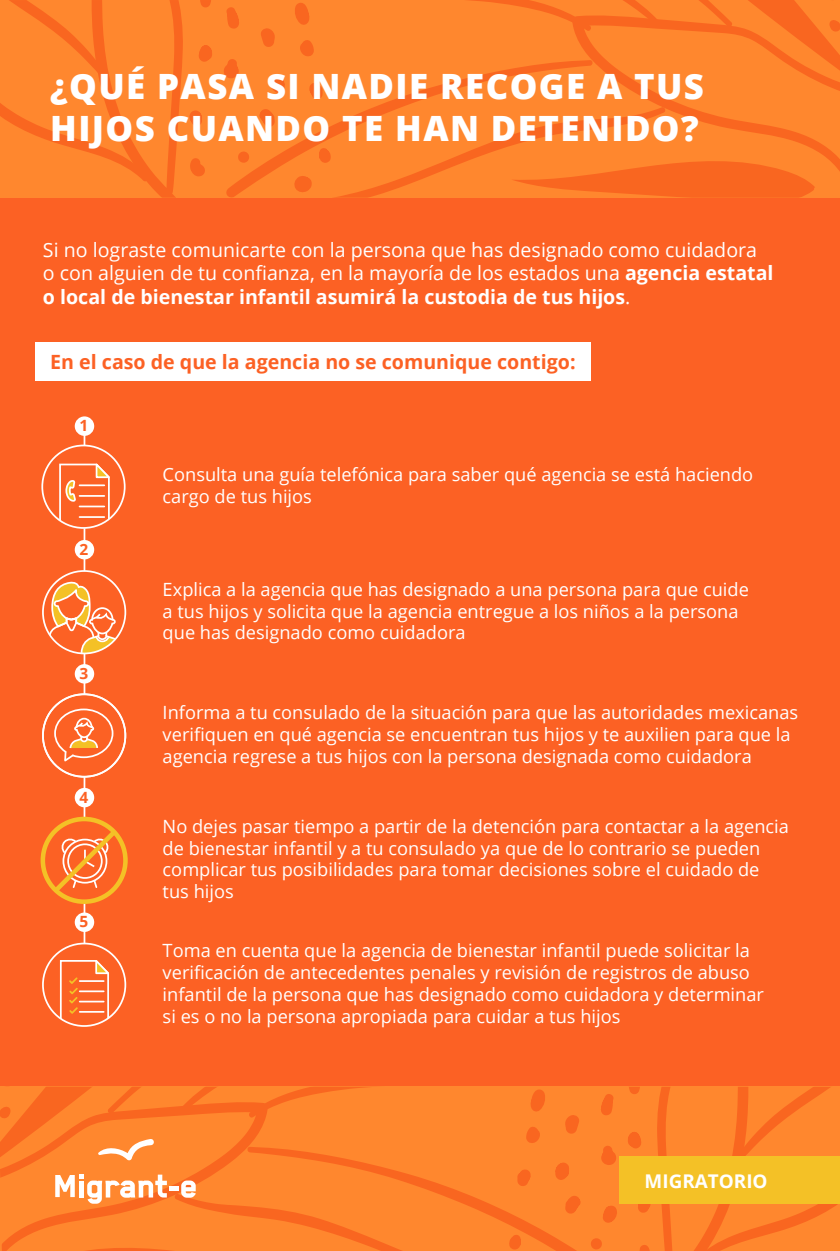
<style>
.page{position:relative;width:840px;height:1251px;background:#fff}
.page>*{position:absolute;margin:0;border:0;box-sizing:border-box;transform-origin:0 0}
.t1{font:800 34.86px/41.8px "Open Sans";letter-spacing:.04em;color:#fff}
.t2{font:19.63px/23.6px "Open Sans";color:#fff}
.t3{font:700 19.63px "Open Sans";color:#fc6124}
.t4{font:700 18.9px "Open Sans";color:#fff}
.t5{font:18.23px/21.9px "Open Sans";color:#fff}
.t6{font:700 15.47px "Open Sans";color:#fc6124}
.s1{font-weight:700}
</style>
<div class="page">
<div style="left:0;top:0;width:840px;height:1124px;background:#fc6124"></div>
<div style="left:0;top:1086px;width:840px;height:164px;background:#ff872e"></div>
<div style="left:0;top:0;width:840px;height:198px;background:#ff872e"></div>
<svg style="left:649px;top:100px;width:191px;height:71px"></svg>
<svg style="left:226px;top:100px;width:194px;height:98px"></svg>
<svg style="left:259px;top:108px;width:16px;height:19px"></svg>
<svg style="left:293px;top:176px;width:19px;height:17px"></svg>
<svg style="left:223px;top:118px;width:15px;height:19px"></svg>
<svg style="left:238px;top:151px;width:11px;height:12px"></svg>
<svg style="left:200px;top:0;width:11px;height:8px"></svg>
<svg style="left:199px;top:45px;width:13px;height:17px"></svg>
<svg style="left:189px;top:110px;width:13px;height:16px"></svg>
<svg style="left:190px;top:158px;width:15px;height:19px"></svg>
<svg style="left:224px;top:0;width:616px;height:100px"></svg>
<svg style="left:319px;top:106px;width:496px;height:92px"></svg>
<svg style="left:0;top:0;width:183px;height:198px"></svg>
<svg style="left:629px;top:1087px;width:11px;height:7px"></svg>
<svg style="left:628px;top:1132px;width:13px;height:17px"></svg>
<svg style="left:638px;top:1203px;width:13px;height:9px"></svg>
<svg style="left:640px;top:1245px;width:10px;height:5px"></svg>
<svg style="left:657px;top:1087px;width:183px;height:163px"></svg>
<svg style="left:0;top:1086px;width:617px;height:164px"></svg>
<div style="left:620px;top:1156px;width:220px;height:47px;background:#f4c126"></div>
<svg style="left:48px;top:582px;width:74px;height:71px"></svg>
<div style="left:35px;top:342px;width:556px;height:38px;background:#fff"></div>
<div style="left:75px;top:416px;width:19px;height:20px;background:#fff;border-radius:50%"></div>
<div style="left:42px;top:570px;width:84px;height:84px;border:2px solid #fff;border-radius:50%"></div>
<hr style="left:84px;top:528px;width:1px;height:43px;background:#fff">
<div style="left:75px;top:540px;width:19px;height:19px;background:#fff;border-radius:50%"></div>
<hr style="left:84px;top:653px;width:1px;height:41px;background:#fff">
<div style="left:75px;top:664px;width:19px;height:19px;background:#fff;border-radius:50%"></div>
<div style="left:41px;top:444px;width:85px;height:84px;border:2px solid #fff;border-radius:50%"></div>
<div style="left:42px;top:942px;width:84px;height:84px;border:2px solid #fff;border-radius:50%"></div>
<hr style="left:84px;top:900px;width:1px;height:43px;background:#fff">
<div style="left:75px;top:912px;width:19px;height:19px;background:#fff;border-radius:50%"></div>
<svg style="left:58px;top:463px;width:55px;height:65px"></svg>
<div style="left:41px;top:816px;width:87px;height:87px;border:5px solid #f4c126;border-radius:50%"></div>
<div style="left:42px;top:693px;width:84px;height:84px;border:2px solid #fff;border-radius:50%"></div>
<svg style="left:49px;top:707px;width:72px;height:189px"></svg>
<svg style="left:59px;top:960px;width:53px;height:65px"></svg>
<h1 class="t1" style="left:50px;top:68px;width:655px">¿QUÉ PASA SI NADIE RECOGE A TUS<br>HIJOS CUANDO TE HAN DETENIDO?</h1>
<p class="t2" style="left:43px;top:240px;width:732px">Si no lograste comunicarte con la persona que has designado como cuidadora o con alguien de tu confianza, en la mayoría de los estados una <span class="s1">agencia estatal o local de bienestar infantil asumirá la custodia de tus hijos</span>.</p>
<p class="t3" style="left:50px;top:354px;width:527px">En el caso de que la agencia no se comunique contigo:</p>
<p class="t6" style="left:80px;top:419px;width:10px">1</p>
<p class="t6" style="left:80px;top:543px;width:10px">2</p>
<p class="t6" style="left:80px;top:667px;width:10px">3</p>
<p class="t6" style="left:80px;top:790px;width:10px">4</p>
<p class="t6" style="left:80px;top:915px;width:10px">5</p>
<p class="t5" style="left:163px;top:463px;width:592px">Consulta una guía telefónica para saber qué agencia se está haciendo cargo de tus hijos</p>
<p class="t5" style="left:163px;top:580px;width:588px">Explica a la agencia que has designado a una persona para que cuide a tus hijos y solicita que la agencia entregue a los niños a la persona que has designado como cuidadora</p>
<p class="t5" style="left:163px;top:700px;width:637px">Informa a tu consulado de la situación para que las autoridades mexicanas verifiquen en qué agencia se encuentran tus hijos y te auxilien para que la agencia regrese a tus hijos con la persona designada como cuidadora</p>
<p class="t5" style="left:163px;top:814px;width:628px">No dejes pasar tiempo a partir de la detención para contactar a la agencia de bienestar infantil y a tu consulado ya que de lo contrario se pueden complicar tus posibilidades para tomar decisiones sobre el cuidado de tus hijos</p>
<p class="t5" style="left:163px;top:939px;width:603px">Toma en cuenta que la agencia de bienestar infantil puede solicitar la verificación de antecedentes penales y revisión de registros de abuso infantil de la persona que has designado como cuidadora y determinar si es o no la persona apropiada para cuidar a tus hijos</p>
<p class="t4" style="left:645px;top:1172px;width:125px">MIGRATORIO</p>
</div>
